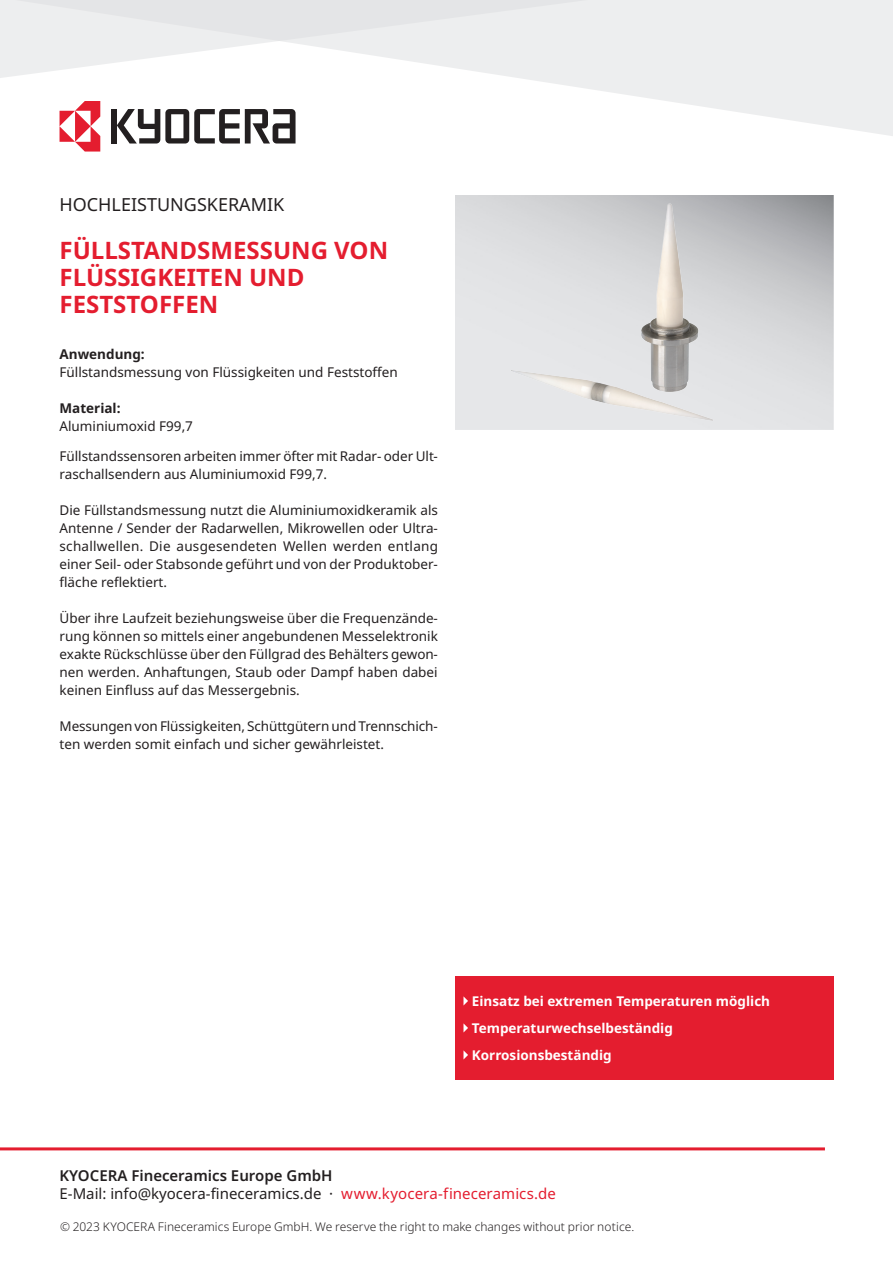
<style>
.page{position:relative;width:893px;height:1263px;background:#fff}
.page>*{position:absolute;margin:0;border:0;box-sizing:border-box;transform-origin:0 0}
.Text_16{font:700 24px/27px "Noto Sans";color:#e41d2f}
.Text_12{font:18px "Noto Sans";color:#231f20}
.t1{font:15px "Noto Sans";color:#231f20}
.t2{font:600 15px "Noto Sans";color:#231f20}
.Text_9_block{font:13.5px/18px "Noto Sans";color:#231f20}
.Hinweis_Text{font:700 13.5px "Noto Sans";color:#fff}
.Text_9_links{font:13.5px "Noto Sans";color:#231f20}
.Text_9_links-2{font:700 13.5px "Noto Sans";color:#231f20}
.t3{font:300 12px "Noto Sans";color:#231f20}
.s1{color:#e41d2f}
</style>
<div class="page">
<div style="left:455px;top:977px;width:378px;height:103px;background:#e41d2f"></div>
<svg style="left:463px;top:996px;width:5px;height:9px"></svg>
<svg style="left:463px;top:1023px;width:5px;height:9px"></svg>
<svg style="left:463px;top:1050px;width:5px;height:9px"></svg>
<svg style="left:59px;top:81px;width:834px;height:60px"></svg>
<svg style="left:0;top:0;width:893px;height:81px;fill:#edeeef"></svg>
<div style="left:111px;top:109px;width:5px;height:35px;background:#231f20"></div>
<svg style="left:117px;top:109px;width:179px;height:35px"></svg>
<svg style="left:60px;top:101px;width:40px;height:51px"></svg>
<hr style="left:0;top:1147px;width:825px;height:3px;background:#e41d2f">
<img style="left:466px;top:196px;width:356px;height:233px">
<p class="Text_12" style="left:60px;top:191px;width:226px">HOCHLEISTUNGSKERAMIK</p>
<p class="Text_16" style="left:60px;top:238px;width:330px">FÜLLSTANDSMESSUNG VON<br>FLÜSSIGKEITEN UND<br>FESTSTOFFEN</p>
<p class="Text_9_links-2" style="left:60px;top:344px;width:87px">Anwendung:</p>
<p class="Text_9_links" style="left:60px;top:362px;width:340px">Füllstandsmessung von Flüssigkeiten und Feststoffen</p>
<p class="Text_9_links-2" style="left:60px;top:398px;width:63px">Material:</p>
<p class="Text_9_links" style="left:60px;top:416px;width:135px">Aluminiumoxid F99,7</p>
<p class="Text_9_block" style="left:60px;top:447px;width:380px">Füllstandssensoren arbeiten immer öfter mit Radar- oder Ult&shy;raschallsendern aus Aluminiumoxid F99,7.</p>
<p class="Text_9_block" style="left:60px;top:501px;width:380px;text-align:justify">Die Füllstandsmessung nutzt die Aluminiumoxidkeramik als Antenne / Sender der Radarwellen, Mikrowellen oder Ultra&shy;schallwellen. Die ausgesendeten Wellen werden entlang einer Seil- oder Stabsonde geführt und von der Produktober&shy;fläche reflektiert.</p>
<p class="Text_9_block" style="left:60px;top:609px;width:380px;text-align:justify">Über ihre Laufzeit beziehungsweise über die Frequenzände&shy;rung können so mittels einer angebundenen Messelektronik exakte Rückschlüsse über den Füllgrad des Behälters gewon&shy;nen werden. Anhaftungen, Staub oder Dampf haben dabei keinen Einfluss auf das Messergebnis.</p>
<p class="Text_9_block" style="left:60px;top:717px;width:380px">Messungen von Flüssigkeiten, Schüttgütern und Trennschich&shy;ten werden somit einfach und sicher gewährleistet.</p>
<p class="Hinweis_Text" style="left:472px;top:991px;width:300px">Einsatz bei extremen Temperaturen möglich</p>
<p class="Hinweis_Text" style="left:472px;top:1018px;width:202px">Temperaturwechselbeständig</p>
<p class="Hinweis_Text" style="left:472px;top:1045px;width:141px">Korrosionsbeständig</p>
<p class="t2" style="left:60px;top:1165px;width:274px">KYOCERA Fineceramics Europe GmbH</p>
<p class="t1" style="left:60px;top:1183px;width:498px">E-Mail: info@kyocera-fineceramics.de · <span class="s1">www.kyocera-fineceramics.de</span></p>
<p class="t3" style="left:60px;top:1218px;width:576px">© 2023 KYOCERA Fineceramics Europe GmbH. We reserve the right to make changes without prior notice.</p>
</div>
